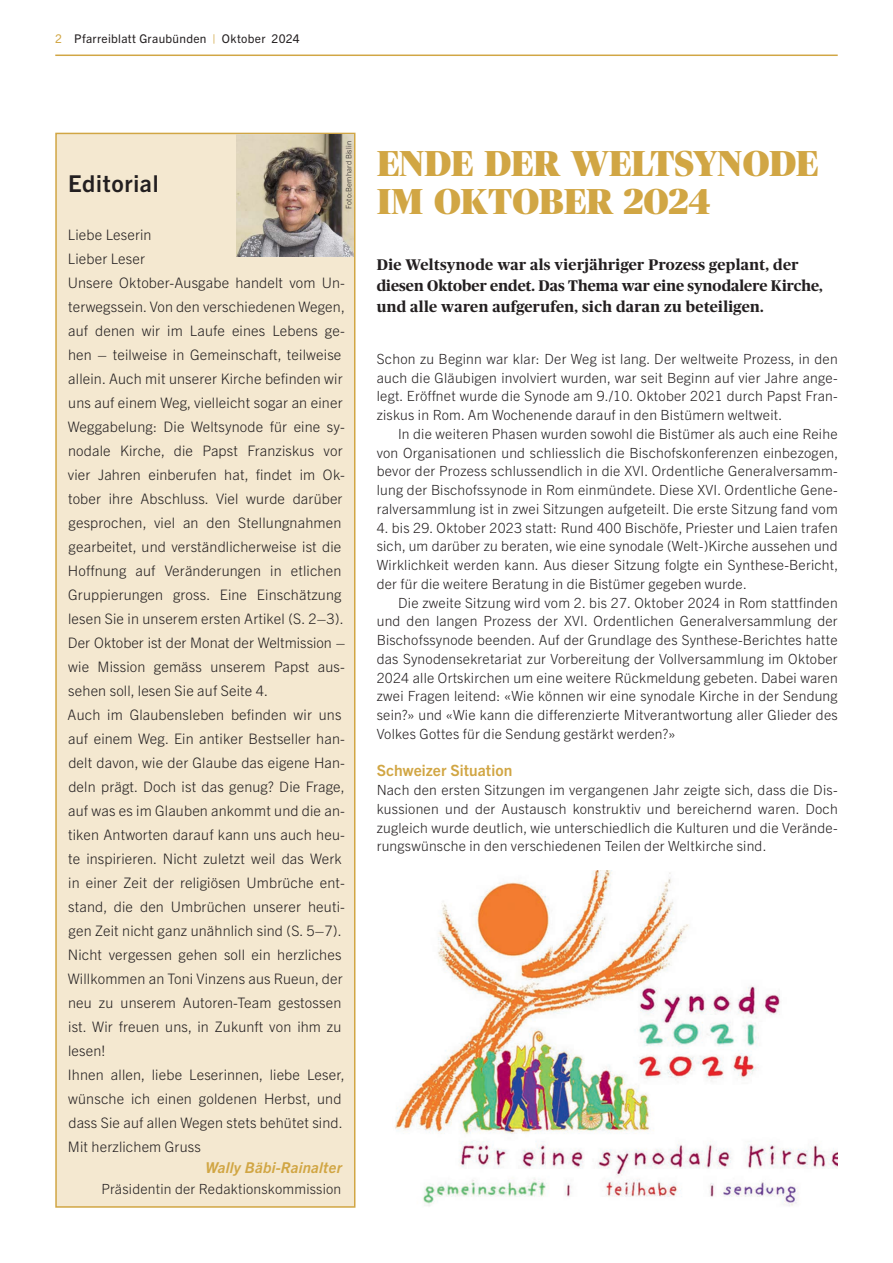
<style>
.page{position:relative;width:893px;height:1263px;background:#fff}
.page>*{position:absolute;margin:0;border:0;box-sizing:border-box;transform-origin:0 0}
.t1{font:900 36px/37.5px "Publico Banner";letter-spacing:.015em;color:#d1a644}
.t2{font:700 23.25px "Trade Gothic Next LT Pro";letter-spacing:.03em;color:#231f20}
.t3{font:700 15.6px "Trade Gothic Next LT Pro";letter-spacing:.005em;color:#d1a644}
.t4{font:700 15.3px/21px "Publico";letter-spacing:.025em;color:#231f20}
.t5{font:italic 700 15px "Trade Gothic Next LT Pro";letter-spacing:.015em;color:#d1a644}
.t6{font:300 14.4px/24px "Trade Gothic Next LT Pro";letter-spacing:.01em;color:#231f20}
.t7{font:300 14.1px/18.8px "Trade Gothic Next LT Pro";letter-spacing:.015em;color:#231f20;text-align:justify}
.t8{font:12px "Trade Gothic Next LT Pro";letter-spacing:.025em;color:#231f20}
.t9{font:300 7.5px "Trade Gothic Next LT Pro";letter-spacing:.015em;color:#231f20}
.s1{color:#d1a644}
</style>
<div class="page">
<hr style="left:55px;top:55px;width:783px;height:1px;background:#d1a644">
<div style="left:55px;top:133px;width:300px;height:1075px;background:#f4e8d0;border:2px solid #d1a644"></div>
<img style="left:236px;top:134px;width:118px;height:122px">
<img style="left:395px;top:870px;width:443px;height:336px">
<p class="t8" style="left:55px;top:31px;width:246px"><span class="s1">2</span> Pfarreiblatt Graubünden <span class="s1">|</span> Oktober 2024</p>
<p class="t9" style="left:344px;top:209px;width:69px;rotate:-90deg">Foto:Bernhard Bislin</p>
<h1 class="t1" style="left:377px;top:145px;width:443px">ENDE DER WELTSYNODE<br>IM OKTOBER 2024</h1>
<h2 class="t2" style="left:68px;top:167px;width:92px">Editorial</h2>
<p class="t6" style="left:68px;top:222px;width:279px">Liebe Leserin<br>Lieber Leser<br>Unsere Oktober-Ausgabe handelt vom Un&shy;terwegssein. Von den verschiedenen Wegen, auf denen wir im Laufe eines Lebens ge&shy;hen – teilweise in Gemeinschaft, teilweise allein. Auch mit unserer Kirche befinden wir uns auf einem Weg, vielleicht sogar an einer Weggabelung: Die Weltsynode für eine sy&shy;nodale Kirche, die Papst Franziskus vor vier Jahren einberufen hat, findet im Ok&shy;tober ihre Abschluss. Viel wurde darüber gesprochen, viel an den Stellungnahmen gearbeitet, und verständlicherweise ist die Hoffnung auf Veränderungen in etlichen Gruppierungen gross. Eine Einschätzung lesen Sie in unserem ersten Artikel (S. 2–3).<br>Der Oktober ist der Monat der Weltmission – wie Mission gemäss unserem Papst aus&shy;sehen soll, lesen Sie auf Seite 4.<br>Auch im Glaubensleben befinden wir uns auf einem Weg. Ein antiker Bestseller han&shy;delt davon, wie der Glaube das eigene Han&shy;deln prägt. Doch ist das genug? Die Frage, auf was es im Glauben ankommt und die an&shy;tiken Antworten darauf kann uns auch heu&shy;te inspirieren. Nicht zuletzt weil das Werk in einer Zeit der religiösen Umbrüche ent&shy;stand, die den Umbrüchen unserer heuti&shy;gen Zeit nicht ganz unähnlich sind (S. 5–7).<br>Nicht vergessen gehen soll ein herzliches Willkommen an Toni Vinzens aus Rueun, der neu zu unserem Autoren-Team gestossen ist. Wir freuen uns, in Zukunft von ihm zu lesen!<br>Ihnen allen, liebe Leserinnen, liebe Leser, wünsche ich einen goldenen Herbst, und dass Sie auf allen Wegen stets behütet sind.<br>Mit herzlichem Gruss</p>
<p class="t5" style="left:205px;top:1157px;width:138px">Wally Bäbi-Rainalter</p>
<p class="t7" style="left:101px;top:1178px;width:242px">Präsidentin der Redaktionskommission</p>
<p class="t4" style="left:377px;top:254px;width:447px">Die Weltsynode war als vierjähriger Prozess geplant, der diesen Oktober endet. Das Thema war eine synodalere Kirche, und alle waren aufgerufen, sich daran zu beteiligen.</p>
<p class="t7" style="left:377px;top:348px;width:462px">Schon zu Beginn war klar: Der Weg ist lang. Der weltweite Prozess, in den auch die Gläubigen involviert wurden, war seit Beginn auf vier Jahre ange&shy;legt. Eröffnet wurde die Synode am 9./10. Oktober 2021 durch Papst Fran&shy;ziskus in Rom. Am Wochenende darauf in den Bistümern weltweit.</p>
<p class="t7" style="left:377px;top:423px;width:463px;text-indent:21px">In die weiteren Phasen wurden sowohl die Bistümer als auch eine Reihe von Organisationen und schliesslich die Bischofskonferenzen einbezogen, bevor der Prozess schlussendlich in die XVI. Ordentliche Generalversamm&shy;lung der Bischofssynode in Rom einmündete. Diese XVI. Ordentliche Gene&shy;ralversammlung ist in zwei Sitzungen aufgeteilt. Die erste Sitzung fand vom</p>
<p class="t7" style="left:377px;top:517px;width:463px">4. bis 29. Oktober 2023 statt: Rund 400 Bischöfe, Priester und Laien trafen sich, um darüber zu beraten, wie eine synodale (Welt-)Kirche aussehen und Wirklichkeit werden kann. Aus dieser Sitzung folgte ein Synthese-Bericht, der für die weitere Beratung in die Bistümer gegeben wurde.</p>
<p class="t7" style="left:377px;top:592px;width:462px;text-indent:21px">Die zweite Sitzung wird vom 2. bis 27. Oktober 2024 in Rom stattfinden und den langen Prozess der XVI. Ordentlichen Generalversammlung der Bischofssynode beenden. Auf der Grundlage des Synthese-Berichtes hatte das Synodensekretariat zur Vorbereitung der Vollversammlung im Oktober 2024 alle Ortskirchen um eine weitere Rückmeldung gebeten. Dabei waren zwei Fragen leitend: «Wie können wir eine synodale Kirche in der Sendung sein?» und «Wie kann die differenzierte Mitverantwortung aller Glieder des Volkes Gottes für die Sendung gestärkt werden?»</p>
<p class="t3" style="left:377px;top:760px;width:137px">Schweizer Situation</p>
<p class="t7" style="left:377px;top:780px;width:462px">Nach den ersten Sitzungen im vergangenen Jahr zeigte sich, dass die Dis&shy;kussionen und der Austausch konstruktiv und bereichernd waren. Doch zugleich wurde deutlich, wie unterschiedlich die Kulturen und die Verände&shy;rungswünsche in den verschiedenen Teilen der Weltkirche sind.</p>
</div>
